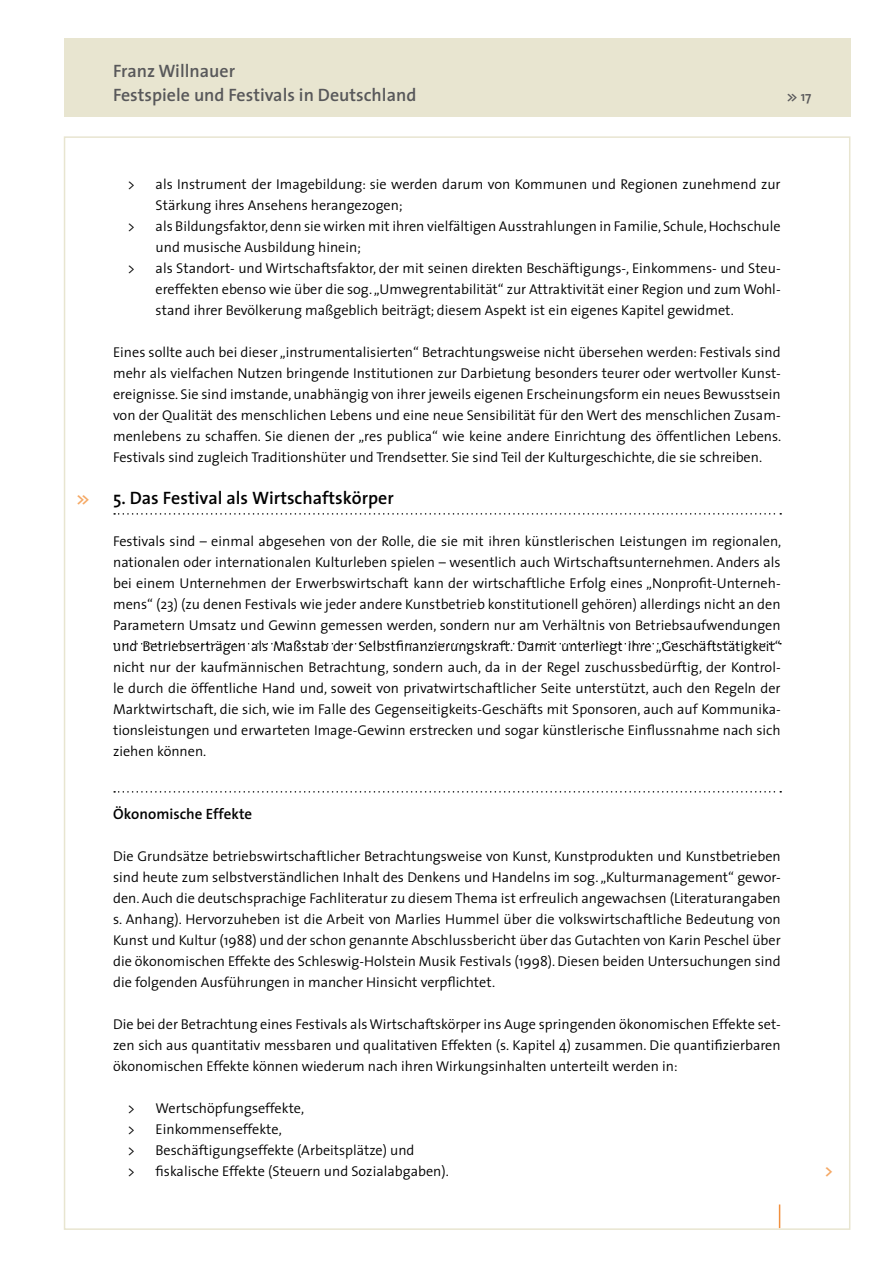
<style>
.page{position:relative;width:893px;height:1263px;background:#fff}
.page>*{position:absolute;margin:0;border:0;box-sizing:border-box;transform-origin:0 0}
.t1{font:600 18px/24px "The Sans";color:#58585a}
.t2{font:600 18px "The Sans";color:#000}
.t3{font:600 16.5px "The Sans";color:#f5a864}
.t4{font:600 15px "The Sans";color:#000}
.t5{font:300 14.25px/21px "The Sans";color:#000;text-align:justify}
.t6{font:600 13.5px "The Sans";color:#58585a}
</style>
<div class="page">
<div style="left:64px;top:38px;width:786px;height:79px;background:#e8e5d0"></div>
<svg style="left:779px;top:1204px;width:1px;height:24px"></svg>
<svg style="left:114px;top:513px;width:667px;height:2px"></svg>
<svg style="left:114px;top:643px;width:667px;height:1px"></svg>
<svg style="left:114px;top:791px;width:667px;height:2px"></svg>
<p class="t1" style="left:113px;top:59px;width:305px">Franz Willnauer<br>Festspiele und Festivals in Deutschland</p>
<p class="t6" style="left:787px;top:88px;width:26px">&gt;&gt; 17</p>
<p class="t3" style="left:77px;top:488px;width:15px">&gt;&gt;</p>
<p class="t5" style="left:128px;top:174px;width:654px">&gt; als Instrument der Imagebildung: sie werden darum von Kommunen und Regionen zunehmend zur</p>
<p class="t5" style="left:156px;top:195px;width:248px">Stärkung ihres Ansehens herangezogen;</p>
<p class="t5" style="left:128px;top:216px;width:654px">&gt; als Bildungsfaktor, denn sie wirken mit ihren vielfältigen Ausstrahlungen in Familie, Schule, Hochschule</p>
<p class="t5" style="left:156px;top:237px;width:207px">und musische Ausbildung hinein;</p>
<p class="t5" style="left:128px;top:258px;width:654px">&gt; als Standort- und Wirtschaftsfaktor, der mit seinen direkten Beschäftigungs-, Einkommens- und Steu-</p>
<p class="t5" style="left:156px;top:279px;width:627px">ereffekten ebenso wie über die sog. „Umwegrentabilität“ zur Attraktivität einer Region und zum Wohl-</p>
<p class="t5" style="left:156px;top:300px;width:580px">stand ihrer Bevölkerung maßgeblich beiträgt; diesem Aspekt ist ein eigenes Kapitel gewidmet.</p>
<p class="t5" style="left:113px;top:342px;width:670px">Eines sollte auch bei dieser „instrumentalisierten“ Betrachtungsweise nicht übersehen werden: Festivals sind mehr als vielfachen Nutzen bringende Institutionen zur Darbietung besonders teurer oder wertvoller Kunst&shy;ereignisse. Sie sind imstande, unabhängig von ihrer jeweils eigenen Erscheinungsform ein neues Bewusstsein von der Qualität des menschlichen Lebens und eine neue Sensibilität für den Wert des menschlichen Zusam&shy;menlebens zu schaffen. Sie dienen der „res publica“ wie keine andere Einrichtung des öffentlichen Lebens.<br>Festivals sind zugleich Traditionshüter und Trendsetter. Sie sind Teil der Kulturgeschichte, die sie schreiben.</p>
<p class="t2" style="left:113px;top:486px;width:282px">5. Das Festival als Wirtschaftskörper</p>
<p class="t5" style="left:113px;top:531px;width:670px">Festivals sind – einmal abgesehen von der Rolle, die sie mit ihren künstlerischen Leistungen im regionalen, nationalen oder internationalen Kulturleben spielen – wesentlich auch Wirtschaftsunternehmen. Anders als bei einem Unternehmen der Erwerbswirtschaft kann der wirtschaftliche Erfolg eines „Nonprofit-Unterneh&shy;mens“ (23) (zu denen Festivals wie jeder andere Kunstbetrieb konstitutionell gehören) allerdings nicht an den Parametern Umsatz und Gewinn gemessen werden, sondern nur am Verhältnis von Betriebsaufwendungen und Betriebserträgen als Maßstab der Selbstfinanzierungskraft. Damit unterliegt ihre „Geschäftstätigkeit“ nicht nur der kaufmännischen Betrachtung, sondern auch, da in der Regel zuschussbedürftig, der Kontrol&shy;le durch die öffentliche Hand und, soweit von privatwirtschaftlicher Seite unterstützt, auch den Regeln der Marktwirtschaft, die sich, wie im Falle des Gegenseitigkeits-Geschäfts mit Sponsoren, auch auf Kommunika&shy;tionsleistungen und erwarteten Image-Gewinn erstrecken und sogar künstlerische Einflussnahme nach sich ziehen können.</p>
<p class="t4" style="left:113px;top:804px;width:141px">Ökonomische Effekte</p>
<p class="t5" style="left:113px;top:846px;width:669px">Die Grundsätze betriebswirtschaftlicher Betrachtungsweise von Kunst, Kunstprodukten und Kunstbetrieben sind heute zum selbstverständlichen Inhalt des Denkens und Handelns im sog. „Kulturmanagement“ gewor&shy;den. Auch die deutschsprachige Fachliteratur zu diesem Thema ist erfreulich angewachsen (Literaturangaben s. Anhang). Hervorzuheben ist die Arbeit von Marlies Hummel über die volkswirtschaftliche Bedeutung von Kunst und Kultur (1988) und der schon genannte Abschlussbericht über das Gutachten von Karin Peschel über die ökonomischen Effekte des Schleswig-Holstein Musik Festivals (1998). Diesen beiden Untersuchungen sind die folgenden Ausführungen in mancher Hinsicht verpflichtet.</p>
<p class="t5" style="left:113px;top:1014px;width:669px">Die bei der Betrachtung eines Festivals als Wirtschaftskörper ins Auge springenden ökonomischen Effekte set&shy;zen sich aus quantitativ messbaren und qualitativen Effekten (s. Kapitel 4) zusammen. Die quantifizierbaren ökonomischen Effekte können wiederum nach ihren Wirkungsinhalten unterteilt werden in:</p>
<p class="t5" style="left:128px;top:1098px;width:322px;text-align:left">&gt; Wertschöpfungseffekte,<br>&gt; Einkommenseffekte,<br>&gt; Beschäftigungseffekte (Arbeitsplätze) und<br>&gt; fiskalische Effekte (Steuern und Sozialabgaben).</p>
<p class="t3" style="left:825px;top:1160px;width:10px">&gt;</p>
</div>
